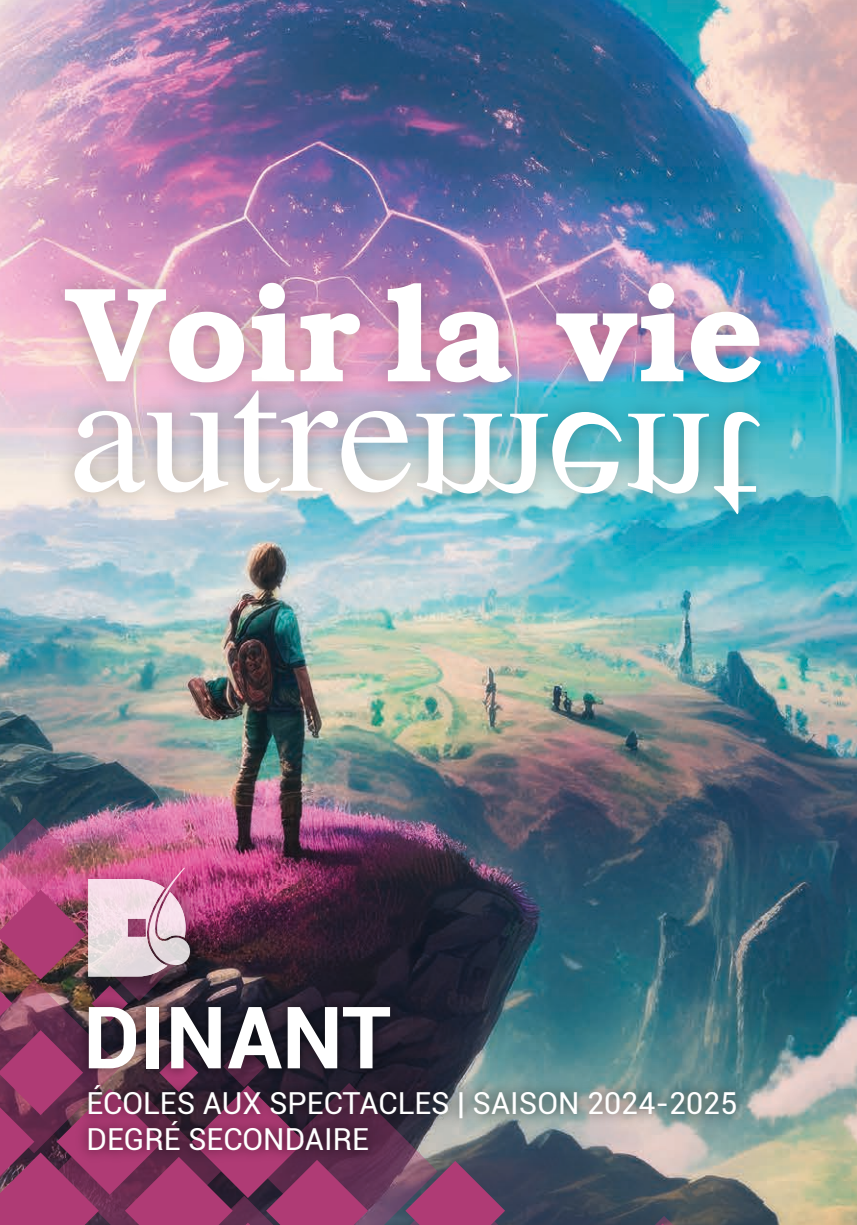
<style>
.page{position:relative;width:857px;height:1225px;background:#fff}
.page>*{position:absolute;margin:0;border:0;box-sizing:border-box;transform-origin:0 0}
.t1{font:173.2px "Toronto";color:#fff}
.t2{font:600 135.2px "Bookman";color:#fff}
.t3{font:700 86.2px "Roboto";color:#fff}
.t4{font:30.4px/36.4px "Roboto";color:#fff}
</style>
<div class="page">
<img style="left:0;top:0;width:856px;height:1225px">
<svg style="left:640px;top:1215px;width:46px;height:10px"></svg>
<img style="left:34px;top:237px;width:761px;height:208px">
<img style="left:38px;top:316px;width:752px;height:272px">
<img style="left:0;top:817px;width:512px;height:408px">
<img style="left:69px;top:1068px;width:685px;height:107px">
<img style="left:66px;top:977px;width:342px;height:132px">
<svg style="left:416px;top:411px;width:343px;height:105px;background:#72b9c2"></svg>
<h2 class="t2" style="left:67px;top:255px;width:698px">Voir la vie</h2>
<h1 class="t1" style="left:68px;top:335px;width:347px">autre</h1>
<h3 class="t3" style="left:83px;top:977px;width:309px">DINANT</h3>
<p class="t4" style="left:86px;top:1083px;width:652px">ÉCOLES AUX SPECTACLES | SAISON 2024-2025<br>DEGRÉ SECONDAIRE</p>
</div>
